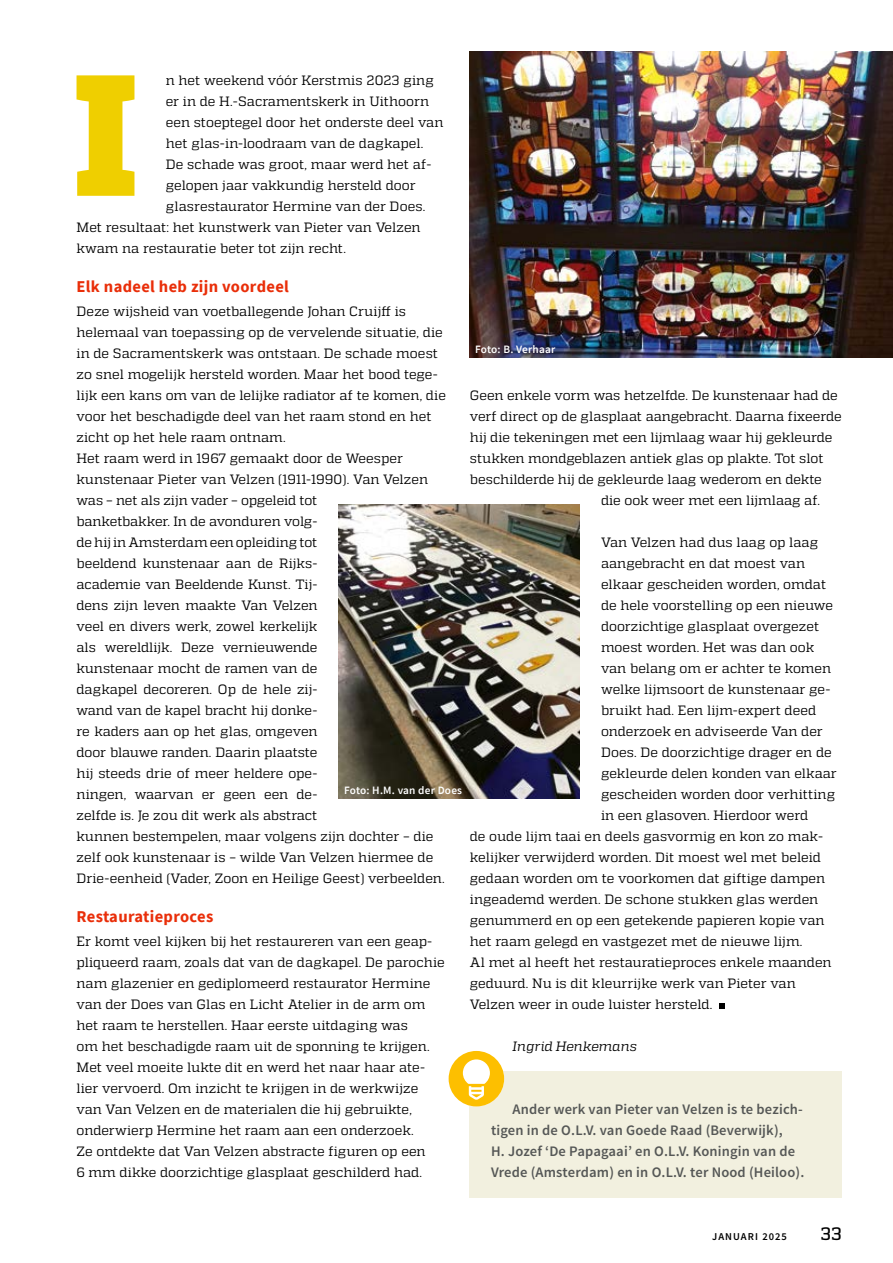
<style>
.page{position:relative;width:893px;height:1263px;background:#fff}
.page>*{position:absolute;margin:0;border:0;box-sizing:border-box;transform-origin:0 0}
.t1{font:800 172.05px "Quadon";color:#efcf00}
.t2{font:500 18px "Quadon";color:#000}
.t3{font:700 16.5px "Source Sans Pro";letter-spacing:.02em;color:#e92e09}
.t4{font:600 14.55px/21px "Source Sans Pro";letter-spacing:.01em;color:#555756}
.t5{font:13.5px/21px "Quadon";color:#000}
.t6{font:italic 13.5px "Quadon";letter-spacing:.005em;color:#000}
.t7{font:600 11.25px "Source Sans Pro";letter-spacing:.02em;color:#fff}
.t8{font:600 10.5px "Source Sans Pro";letter-spacing:.1em;color:#000}
</style>
<div class="page">
<svg style="left:719px;top:1003px;width:6px;height:6px"></svg>
<div style="left:470px;top:1072px;width:372px;height:126px;background:#f2f0df"></div>
<img style="left:470px;top:52px;width:423px;height:306px">
<img style="left:339px;top:505px;width:241px;height:294px">
<div style="left:449px;top:1051px;width:55px;height:55px;background:#fdbf00;border-radius:50%"></div>
<svg style="left:463px;top:1059px;width:27px;height:41px"></svg>
<h1 class="t1" style="left:73px;top:34px;width:67px">I</h1>
<p class="t5" style="left:166px;top:69px;width:270px">n het weekend vóór Kerstmis 2023 ging</p>
<p class="t5" style="left:166px;top:91px;width:265px">er in de H.-Sacramentskerk in Uithoorn</p>
<p class="t5" style="left:166px;top:112px;width:279px">een stoeptegel door het onderste deel van</p>
<p class="t5" style="left:166px;top:133px;width:259px">het glas-in-loodraam van de dagkapel.</p>
<p class="t5" style="left:166px;top:154px;width:266px">De schade was groot, maar werd het af-</p>
<p class="t5" style="left:166px;top:175px;width:251px">gelopen jaar vakkundig hersteld door</p>
<p class="t5" style="left:166px;top:196px;width:261px">glasrestaurator Hermine van der Does.</p>
<p class="t5" style="left:77px;top:217px;width:346px">Met resultaat: het kunstwerk van Pieter van Velzen</p>
<p class="t5" style="left:77px;top:238px;width:271px">kwam na restauratie beter tot zijn recht.</p>
<p class="t3" style="left:77px;top:275px;width:214px">Elk nadeel heb zijn voordeel</p>
<p class="t5" style="left:77px;top:300px;width:371px">Deze wijsheid van voetballegende Johan Cruijff is helemaal van toepassing op de vervelende situatie, die in de Sacramentskerk was ontstaan. De schade moest zo snel mogelijk hersteld worden. Maar het bood tege&shy;lijk een kans om van de lelijke radiator af te komen, die voor het beschadigde deel van het raam stond en het zicht op het hele raam ontnam.<br>Het raam werd in 1967 gemaakt door de Weesper kunstenaar Pieter van Velzen (1911-1990). Van Velzen was – net als zijn vader – opgeleid tot<br>banketbakker. In de avonduren volg-<br>de hij in Amsterdam een opleiding tot<br>beeldend kunstenaar aan de Rijks-<br>academie van Beeldende Kunst. Tij-<br>dens zijn leven maakte Van Velzen<br>veel en divers werk, zowel kerkelijk<br>als wereldlijk. Deze vernieuwende<br>kunstenaar mocht de ramen van de<br>dagkapel decoreren. Op de hele zij-<br>wand van de kapel bracht hij donke-<br>re kaders aan op het glas, omgeven<br>door blauwe randen. Daarin plaatste<br>hij steeds drie of meer heldere ope-<br>ningen, waarvan er geen een de-<br>zelfde is. Je zou dit werk als abstract<br>kunnen bestempelen, maar volgens zijn dochter – die zelf ook kunstenaar is – wilde Van Velzen hiermee de Drie-eenheid (Vader, Zoon en Heilige Geest) verbeelden.</p>
<p class="t3" style="left:77px;top:905px;width:138px">Restauratieproces</p>
<p class="t5" style="left:77px;top:930px;width:370px">Er komt veel kijken bij het restaureren van een geap&shy;pliqueerd raam, zoals dat van de dagkapel. De parochie nam glazenier en gediplomeerd restaurator Hermine van der Does van Glas en Licht Atelier in de arm om het raam te herstellen. Haar eerste uitdaging was<br>om het beschadigde raam uit de sponning te krijgen.<br>Met veel moeite lukte dit en werd het naar haar ate&shy;lier vervoerd. Om inzicht te krijgen in de werkwijze van Van Velzen en de materialen die hij gebruikte, onderwierp Hermine het raam aan een onderzoek.<br>Ze ontdekte dat Van Velzen abstracte figuren op een<br>6 mm dikke doorzichtige glasplaat geschilderd had.</p>
<p class="t7" style="left:344px;top:782px;width:120px">Foto: H.M. van der Does</p>
<p class="t7" style="left:475px;top:341px;width:82px">Foto: B. Verhaar</p>
<p class="t5" style="left:470px;top:385px;width:369px">Geen enkele vorm was hetzelfde. De kunstenaar had de</p>
<p class="t5" style="left:470px;top:406px;width:373px">verf direct op de glasplaat aangebracht. Daarna fixeerde</p>
<p class="t5" style="left:470px;top:427px;width:364px">hij die tekeningen met een lijmlaag waar hij gekleurde</p>
<p class="t5" style="left:470px;top:448px;width:355px">stukken mondgeblazen antiek glas op plakte. Tot slot</p>
<p class="t5" style="left:470px;top:469px;width:354px">beschilderde hij de gekleurde laag wederom en dekte</p>
<p class="t5" style="left:601px;top:490px;width:221px">die ook weer met een lijmlaag af.</p>
<p class="t5" style="left:601px;top:532px;width:219px">Van Velzen had dus laag op laag</p>
<p class="t5" style="left:601px;top:553px;width:206px">aangebracht en dat moest van</p>
<p class="t5" style="left:601px;top:574px;width:227px">elkaar gescheiden worden, omdat</p>
<p class="t5" style="left:601px;top:595px;width:234px">de hele voorstelling op een nieuwe</p>
<p class="t5" style="left:601px;top:616px;width:220px">doorzichtige glasplaat overgezet</p>
<p class="t5" style="left:601px;top:637px;width:215px">moest worden. Het was dan ook</p>
<p class="t5" style="left:601px;top:658px;width:232px">van belang om er achter te komen</p>
<p class="t5" style="left:601px;top:679px;width:231px">welke lijmsoort de kunstenaar ge-</p>
<p class="t5" style="left:601px;top:700px;width:217px">bruikt had. Een lijm-expert deed</p>
<p class="t5" style="left:601px;top:721px;width:223px">onderzoek en adviseerde Van der</p>
<p class="t5" style="left:601px;top:742px;width:232px">Does. De doorzichtige drager en de</p>
<p class="t5" style="left:601px;top:763px;width:237px">gekleurde delen konden van elkaar</p>
<p class="t5" style="left:601px;top:784px;width:236px">gescheiden worden door verhitting</p>
<p class="t5" style="left:601px;top:805px;width:209px">in een glasoven. Hierdoor werd</p>
<p class="t5" style="left:470px;top:826px;width:355px">de oude lijm taai en deels gasvormig en kon zo mak-</p>
<p class="t5" style="left:470px;top:847px;width:353px">kelijker verwijderd worden. Dit moest wel met beleid</p>
<p class="t5" style="left:470px;top:868px;width:357px">gedaan worden om te voorkomen dat giftige dampen</p>
<p class="t5" style="left:470px;top:889px;width:350px">ingeademd werden. De schone stukken glas werden</p>
<p class="t5" style="left:470px;top:910px;width:356px">genummerd en op een getekende papieren kopie van</p>
<p class="t5" style="left:470px;top:931px;width:334px">het raam gelegd en vastgezet met de nieuwe lijm.</p>
<p class="t5" style="left:470px;top:952px;width:363px">Al met al heeft het restauratieproces enkele maanden</p>
<p class="t5" style="left:470px;top:973px;width:327px">geduurd. Nu is dit kleurrijke werk van Pieter van</p>
<p class="t5" style="left:470px;top:994px;width:244px">Velzen weer in oude luister hersteld.</p>
<p class="t6" style="left:513px;top:1038px;width:126px">Ingrid Henkemans</p>
<p class="t4" style="left:491px;top:1099px;width:315px;text-indent:22px">Ander werk van Pieter van Velzen is te bezich&shy;tigen in de O.L.V. van Goede Raad (Beverwijk),<br>H. Jozef ‘De Papagaai’ en O.L.V. Koningin van de Vrede (Amsterdam) en in O.L.V. ter Nood (Heiloo).</p>
<p class="t8" style="left:712px;top:1230px;width:76px">JANUARI 2025</p>
<h2 class="t2" style="left:821px;top:1223px;width:22px">33</h2>
</div>
